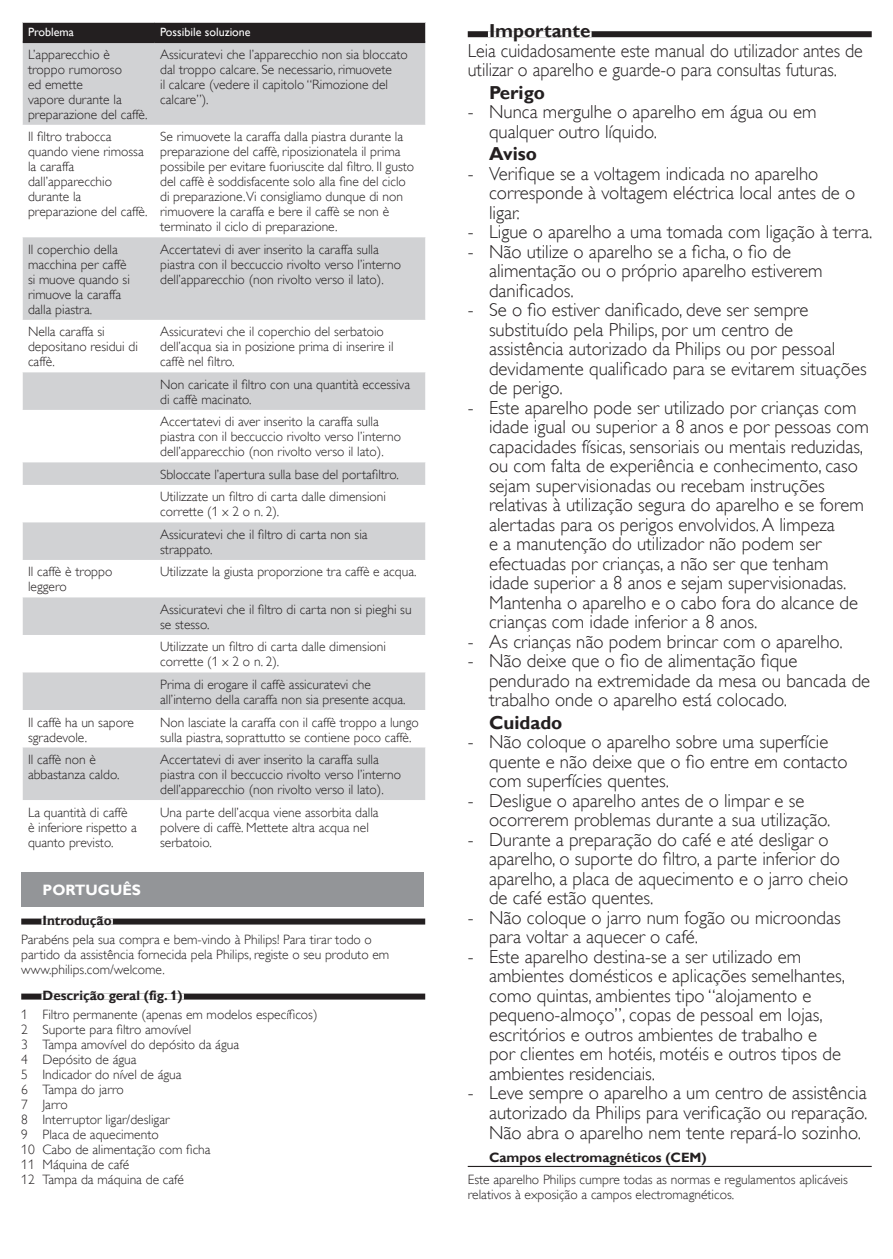
<style>
.page{position:relative;width:893px;height:1259px;background:#fff}
.page>*{position:absolute;margin:0;border:0;box-sizing:border-box;transform-origin:0 0}
.t1{font:18.75px/19.5px "Gill Sans Alt One WGL Light";color:#231f20}
.t2{font:18.75px/19.5px "Gill Sans Alt One WGL Light";color:#231f20;scale:.96 1}
.t3{font:700 18.75px "Gill Sans Alt One WGL";color:#231f20}
.t4{font:700 15px "Gill Sans Alt One WGL";color:#fff}
.t5{font:13.5px/15px "Gill Sans Alt One WGL Light";color:#231f20}
.t6{font:700 13.5px "Gill Sans Alt One WGL";color:#231f20}
.t7{font:12px "Gill Sans Alt One WGL";color:#fff}
</style>
<div class="page">
<div style="left:468px;top:31px;width:404px;height:6px;background:#231f20"></div>
<div style="left:488px;top:31px;width:104px;height:6px;background:#fff"></div>
<hr style="left:468px;top:1166px;width:404px;height:1px;background:#231f20">
<div style="left:21px;top:918px;width:404px;height:6px;background:#231f20"></div>
<div style="left:41px;top:918px;width:72px;height:6px;background:#fff"></div>
<div style="left:21px;top:993px;width:404px;height:6px;background:#231f20"></div>
<div style="left:41px;top:993px;width:143px;height:6px;background:#fff"></div>
<svg style="left:23px;top:43px;width:402px;height:757px;fill:#d1d2d4"></svg>
<div style="left:22px;top:22px;width:404px;height:20px;background:#231f20"></div>
<hr style="left:23px;top:42px;width:131px;height:1px;background:#231f20">
<hr style="left:154px;top:42px;width:271px;height:1px;background:#231f20">
<div style="left:21px;top:872px;width:403px;height:34px;background:#939598"></div>
<p class="t7" style="left:28px;top:23px;width:47px">Problema</p>
<p class="t7" style="left:160px;top:23px;width:92px">Possibile soluzione</p>
<p class="t5" style="left:28px;top:47px;width:121px">L’apparecchio è troppo rumoroso<br>ed emette<br>vapore durante la preparazione del caffè.</p>
<p class="t5" style="left:160px;top:47px;width:249px">Assicuratevi che l’apparecchio non sia bloccato dal troppo calcare. Se necessario, rimuovete<br>il calcare (vedere il capitolo “Rimozione del calcare”).</p>
<p class="t5" style="left:28px;top:129px;width:121px">Il filtro trabocca quando viene rimossa la caraffa dall’apparecchio durante la preparazione del caffè.</p>
<p class="t5" style="left:160px;top:129px;width:256px">Se rimuovete la caraffa dalla piastra durante la preparazione del caffè, riposizionatela il prima possibile per evitare fuoriuscite dal filtro. Il gusto del caffè è soddisfacente solo alla fine del ciclo di preparazione.Vi consigliamo dunque di non rimuovere la caraffa e bere il caffè se non è terminato il ciclo di preparazione.</p>
<p class="t5" style="left:28px;top:242px;width:103px">Il coperchio della macchina per caffè si muove quando si rimuove la caraffa dalla piastra.</p>
<p class="t5" style="left:160px;top:242px;width:242px">Accertatevi di aver inserito la caraffa sulla piastra con il beccuccio rivolto verso l’interno dell’apparecchio (non rivolto verso il lato).</p>
<p class="t5" style="left:28px;top:324px;width:111px">Nella caraffa si depositano residui di caffè.</p>
<p class="t5" style="left:160px;top:324px;width:235px">Assicuratevi che il coperchio del serbatoio dell’acqua sia in posizione prima di inserire il caffè nel filtro.</p>
<p class="t5" style="left:160px;top:377px;width:251px">Non caricate il filtro con una quantità eccessiva di caffè macinato.</p>
<p class="t5" style="left:160px;top:414px;width:242px">Accertatevi di aver inserito la caraffa sulla piastra con il beccuccio rivolto verso l’interno dell’apparecchio (non rivolto verso il lato).</p>
<p class="t5" style="left:160px;top:463px;width:240px;line-height:22.5px">Sbloccate l’apertura sulla base del portafiltro.<br>Utilizzate un filtro di carta dalle dimensioni</p>
<p class="t5" style="left:160px;top:501px;width:209px;line-height:22.5px">corrette (1 x 2 o n. 2).<br>Assicuratevi che il filtro di carta non sia</p>
<p class="t5" style="left:160px;top:542px;width:54px">strappato.</p>
<p class="t5" style="left:28px;top:564px;width:86px">Il caffè è troppo leggero</p>
<p class="t5" style="left:160px;top:564px;width:258px">Utilizzate la giusta proporzione tra caffè e acqua.</p>
<p class="t5" style="left:160px;top:602px;width:253px">Assicuratevi che il filtro di carta non si pieghi su se stesso.</p>
<p class="t5" style="left:160px;top:639px;width:227px">Utilizzate un filtro di carta dalle dimensioni corrette (1 x 2 o n. 2).</p>
<p class="t5" style="left:160px;top:677px;width:247px">Prima di erogare il caffè assicuratevi che all’interno della caraffa non sia presente acqua.</p>
<p class="t5" style="left:28px;top:714px;width:108px">Il caffè ha un sapore sgradevole.</p>
<p class="t5" style="left:160px;top:714px;width:260px">Non lasciate la caraffa con il caffè troppo a lungo sulla piastra, soprattutto se contiene poco caffè.</p>
<p class="t5" style="left:28px;top:752px;width:93px">Il caffè non è abbastanza caldo.</p>
<p class="t5" style="left:160px;top:752px;width:242px">Accertatevi di aver inserito la caraffa sulla piastra con il beccuccio rivolto verso l’interno dell’apparecchio (non rivolto verso il lato).</p>
<p class="t5" style="left:28px;top:804px;width:110px">La quantità di caffè è inferiore rispetto a quanto previsto.</p>
<p class="t5" style="left:160px;top:804px;width:220px">Una parte dell’acqua viene assorbita dalla polvere di caffè. Mettete altra acqua nel serbatoio.</p>
<p class="t4" style="left:43px;top:879px;width:100px">PORTUGUÊS</p>
<p class="t6" style="left:43px;top:910px;width:71px">Introdução</p>
<p class="t5" style="left:21px;top:932px;width:370px">Parabéns pela sua compra e bem-vindo à Philips! Para tirar todo o partido da assistência fornecida pela Philips, registe o seu produto em www.philips.com/welcome.</p>
<p class="t6" style="left:43px;top:985px;width:142px">Descrição geral (fig. 1)</p>
<p class="t5" style="left:21px;top:1007px;width:298px">1 Filtro permanente (apenas em modelos específicos)<br>2 Suporte para filtro amovível<br>3 Tampa amovível do depósito da água<br>4 Depósito de água<br>5 Indicador do nível de água<br>6 Tampa do jarro<br>7 Jarro<br>8 Interruptor ligar/desligar<br>9 Placa de aquecimento<br>10 Cabo de alimentação com ficha<br>11 Máquina de café<br>12 Tampa da máquina de café</p>
<h1 class="t3" style="left:489px;top:18px;width:103px">Importante</h1>
<h1 class="t2" style="left:468px;top:41px;width:413px">Leia cuidadosamente este manual do utilizador antes de utilizar o aparelho e guarde-o para consultas futuras.</h1>
<h1 class="t3" style="left:489px;top:80px;width:57px">Perigo</h1>
<h1 class="t1" style="left:489px;top:102px;width:329px;text-indent:-21px">- Nunca mergulhe o aparelho em água ou em qualquer outro líquido.</h1>
<h1 class="t3" style="left:489px;top:141px;width:49px">Aviso</h1>
<h1 class="t1" style="left:489px;top:164px;width:368px;text-indent:-21px">- Verifique se a voltagem indicada no aparelho corresponde à voltagem eléctrica local antes de o ligar.</h1>
<h1 class="t1" style="left:468px;top:222px;width:406px">- Ligue o aparelho a uma tomada com ligação à terra.</h1>
<h1 class="t1" style="left:489px;top:242px;width:335px;text-indent:-21px">- Não utilize o aparelho se a ficha, o fio de alimentação ou o próprio aparelho estiverem danificados.</h1>
<h1 class="t1" style="left:489px;top:300px;width:379px;text-indent:-21px">- Se o fio estiver danificado, deve ser sempre substituído pela Philips, por um centro de assistência autorizado da Philips ou por pessoal devidamente qualificado para se evitarem situações de perigo.</h1>
<p class="t1" style="left:489px;top:398px;width:381px;text-indent:-21px">- Este aparelho pode ser utilizado por crianças com idade igual ou superior a 8 anos e por pessoas com capacidades físicas, sensoriais ou mentais reduzidas, ou com falta de experiência e conhecimento, caso sejam supervisionadas ou recebam instruções relativas à utilização segura do aparelho e se forem alertadas para os perigos envolvidos. A limpeza<br>e a manutenção do utilizador não podem ser efectuadas por crianças, a não ser que tenham idade superior a 8 anos e sejam supervisionadas.<br>Mantenha o aparelho e o cabo fora do alcance de crianças com idade inferior a 8 anos.</p>
<h1 class="t1" style="left:468px;top:632px;width:376px">- As crianças não podem brincar com o aparelho.</h1>
<h1 class="t1" style="left:489px;top:651px;width:383px;text-indent:-21px">- Não deixe que o fio de alimentação fique pendurado na extremidade da mesa ou bancada de trabalho onde o aparelho está colocado.</h1>
<h1 class="t3" style="left:489px;top:709px;width:75px">Cuidado</h1>
<h1 class="t1" style="left:489px;top:732px;width:360px;text-indent:-21px">- Não coloque o aparelho sobre uma superfície quente e não deixe que o fio entre em contacto com superfícies quentes.</h1>
<h1 class="t1" style="left:489px;top:791px;width:343px;text-indent:-21px">- Desligue o aparelho antes de o limpar e se ocorrerem problemas durante a sua utilização.</h1>
<h1 class="t1" style="left:489px;top:830px;width:361px;text-indent:-21px">- Durante a preparação do café e até desligar o aparelho, o suporte do filtro, a parte inferior do aparelho, a placa de aquecimento e o jarro cheio de café estão quentes.</h1>
<h1 class="t1" style="left:489px;top:908px;width:353px;text-indent:-21px">- Não coloque o jarro num fogão ou microondas para voltar a aquecer o café.</h1>
<p class="t1" style="left:489px;top:947px;width:358px;text-indent:-21px">- Este aparelho destina-se a ser utilizado em ambientes domésticos e aplicações semelhantes, como quintas, ambientes tipo “alojamento e pequeno-almoço”, copas de pessoal em lojas, escritórios e outros ambientes de trabalho e por clientes em hotéis, motéis e outros tipos de ambientes residenciais.</p>
<h1 class="t1" style="left:489px;top:1083px;width:380px;text-align:justify;text-indent:-21px">- Leve sempre o aparelho a um centro de assistência autorizado da Philips para verificação ou reparação.<br>Não abra o aparelho nem tente repará-lo sozinho.</h1>
<p class="t6" style="left:489px;top:1147px;width:219px">Campos electromagnéticos (CEM)</p>
<p class="t5" style="left:468px;top:1172px;width:382px">Este aparelho Philips cumpre todas as normas e regulamentos aplicáveis relativos à exposição a campos electromagnéticos.</p>
</div>
